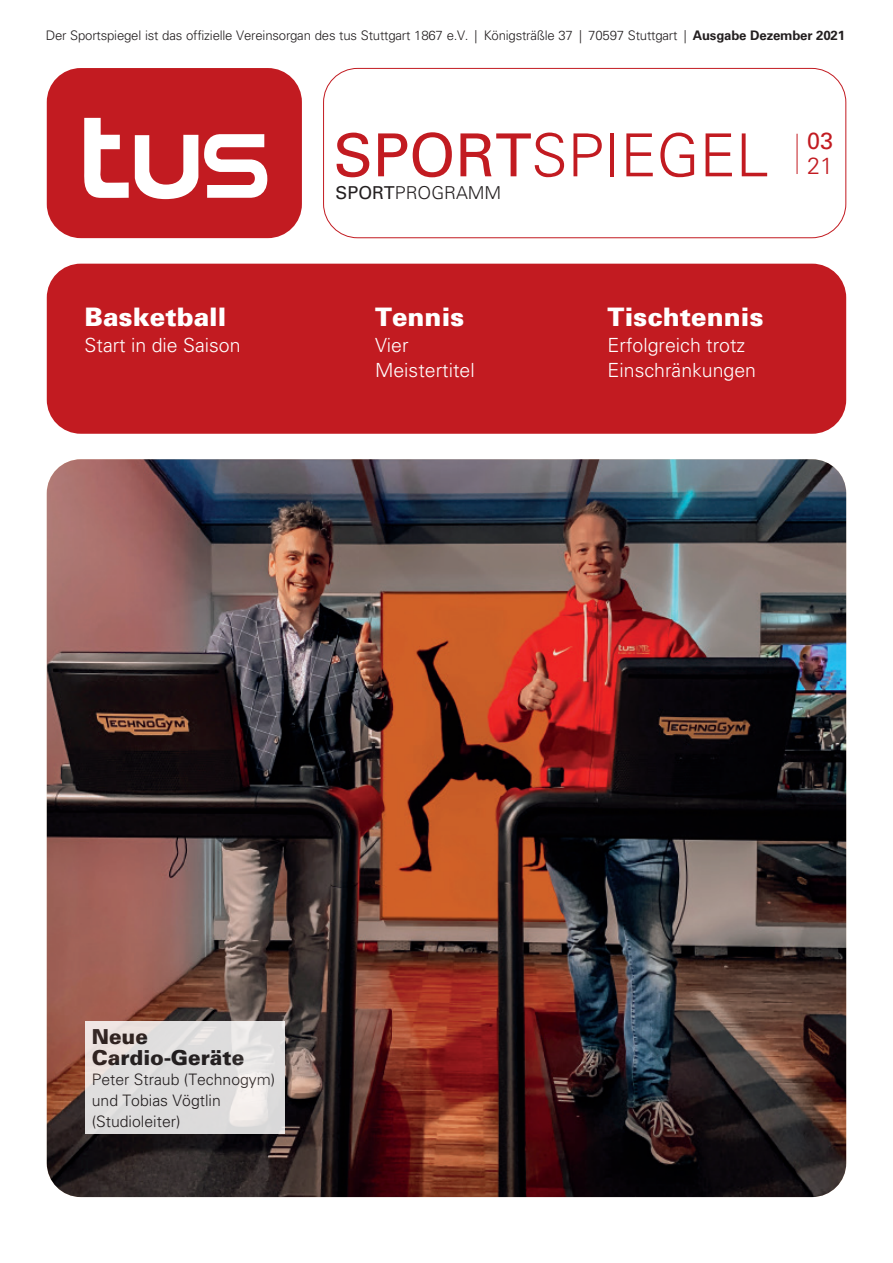
<style>
.page{position:relative;width:893px;height:1263px;background:#fff}
.page>*{position:absolute;margin:0;border:0;box-sizing:border-box;transform-origin:0 0}
.t1{font:300 59.4px "Univers";color:#c21b21}
.t2{font:900 25.5px "Univers";color:#fff}
.t3{font:23.4px "Univers";color:#c21b21}
.t4{font:300 23.4px "Univers";color:#c21b21}
.t5{font:900 20.7px/20.7px "Univers";color:#231f20}
.t6{font:300 19.5px/25.5px "Univers";color:#fff}
.t7{font:300 17.7px "Univers";color:#231f20}
.t8{font:300 15.75px/20.7px "Univers";color:#231f20}
.t9{font:300 13.2px "Univers";letter-spacing:-.015em;color:#231f20}
.s1{font-weight:700}
.s2{font-weight:400}
</style>
<div class="page">
<div style="left:323px;top:68px;width:523px;height:170px;border:1px solid #c21b21;border-radius:34px"></div>
<div style="left:47px;top:68px;width:255px;height:170px;background:#c21b21;border-radius:34px"></div>
<div style="left:47px;top:264px;width:799px;height:170px;background:#c21b21;border-radius:34px"></div>
<svg style="left:84px;top:118px;width:45px;height:80px"></svg>
<svg style="left:135px;top:135px;width:63px;height:64px"></svg>
<svg style="left:204px;top:134px;width:63px;height:64px"></svg>
<hr style="left:797px;top:134px;width:1px;height:40px;background:#c21b21">
<img style="left:47px;top:459px;width:799px;height:738px">
<svg style="left:85px;top:1021px;width:200px;height:113px;fill:#dfdddd"></svg>
<p class="t9" style="left:46px;top:28px;width:801px">Der Sportspiegel ist das offizielle Vereinsorgan des tus Stuttgart 1867 e.V. | Königsträßle 37 | 70597 Stuttgart | <span class="s1">Ausgabe Dezember 2021</span></p>
<h2 class="t2" style="left:85px;top:301px;width:143px">Basketball</h2>
<h3 class="t6" style="left:85px;top:332px;width:158px">Start in die Saison</h3>
<h1 class="t1" style="left:333px;top:119px;width:437px"><span class="s2">SPORT</span>SPIEGEL</h1>
<h3 class="t7" style="left:336px;top:182px;width:167px"><span class="s2">SPORT</span>PROGRAMM</h3>
<h3 class="t3" style="left:807px;top:127px;width:28px">03</h3>
<h3 class="t4" style="left:807px;top:151px;width:28px">21</h3>
<h2 class="t2" style="left:375px;top:301px;width:91px">Tennis</h2>
<h3 class="t6" style="left:375px;top:332px;width:101px">Vier<br>Meistertitel</h3>
<h2 class="t2" style="left:608px;top:301px;width:157px">Tischtennis</h2>
<h3 class="t6" style="left:608px;top:332px;width:150px">Erfolgreich trotz<br>Einschränkungen</h3>
<h3 class="t5" style="left:92px;top:1026px;width:154px">Neue<br>Cardio-Geräte</h3>
<p class="t8" style="left:92px;top:1069px;width:185px">Peter Straub (Technogym) und Tobias Vögtlin (Studioleiter)</p>
</div>
